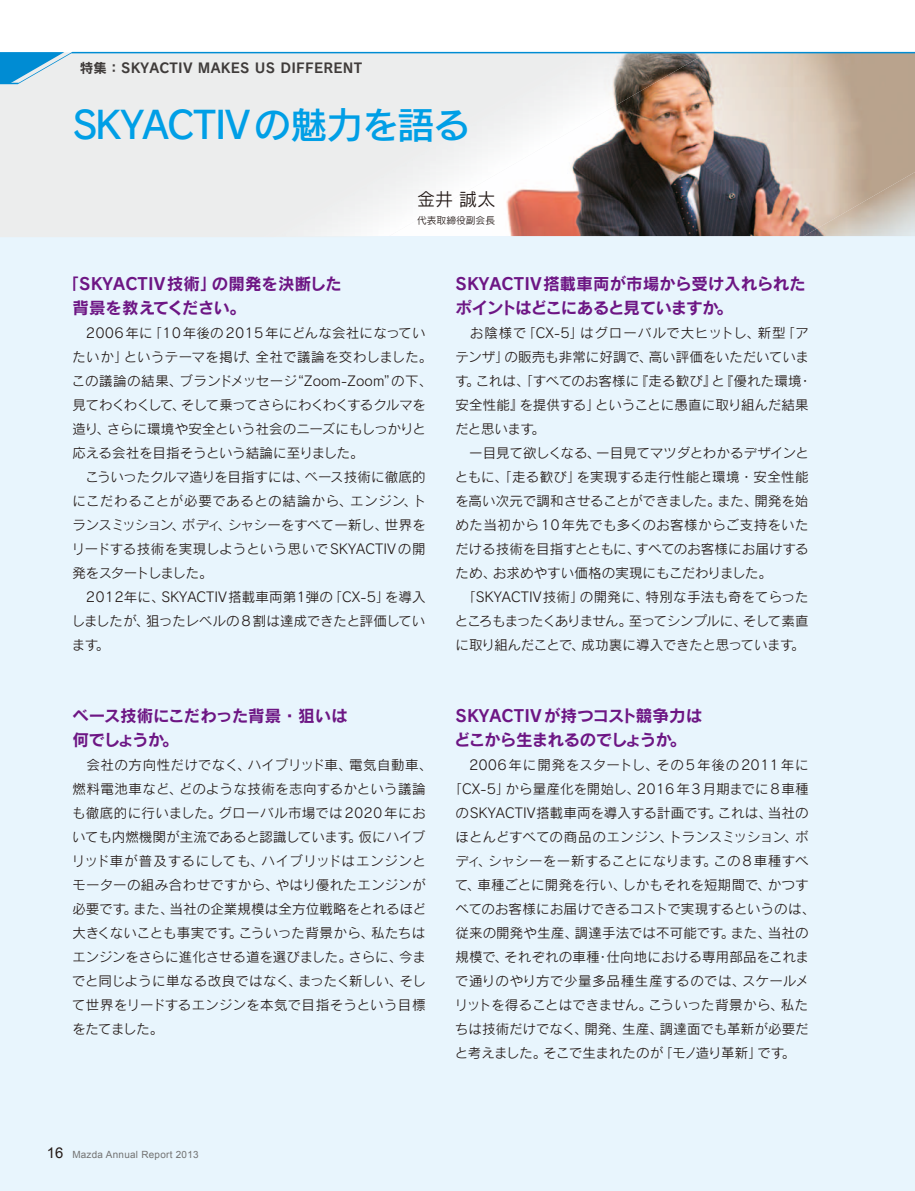
<style>
.page{position:relative;width:915px;height:1191px;background:#fff}
.page>*{position:absolute;margin:0;border:0;box-sizing:border-box;transform-origin:0 0}
.t1{font:37.5px "Rodin Pro N DB";letter-spacing:-.04em;color:#009fe6}
.t2{font:18px "Rodin Pro N M";color:#231916}
.t3{font:16.5px/24px "Rodin Pro N B";letter-spacing:-.01em;color:#6d1684}
.t4{font:16.5px/24px "Rodin Pro N B";letter-spacing:.01em;color:#6d1684}
.t5{font:13.5px/24px "Rodin Pro N M";letter-spacing:.01em;color:#231916}
.t6{font:13.5px "Rodin Pro N B";letter-spacing:.02em;color:#3f3b3a}
.t7{font:9.9px "Arial";letter-spacing:.025em;color:#727272}
.t8{font:9.75px "Rodin Pro N M";color:#231916}
.s1{font-size:14.85px;color:#231916}
</style>
<div class="page">
<div style="left:0;top:0;width:914px;height:1191px;background:#e8f5fd"></div>
<img style="left:707px;top:181px;width:96px;height:55px">
<div style="left:0;top:181px;width:599px;height:56px;background:#eceded"></div>
<img style="left:281px;top:181px;width:426px;height:55px">
<svg style="left:801px;top:236px;width:114px;height:1px"></svg>
<img style="left:803px;top:181px;width:111px;height:55px">
<div style="left:0;top:0;width:914px;height:52px;background:#fff"></div>
<svg style="left:0;top:52px;width:914px;height:129px"></svg>
<p class="t6" style="left:80px;top:59px;width:284px">特集：SKYACTIV MAKES US DIFFERENT</p>
<h1 class="t1" style="left:72px;top:100px;width:400px">SKYACTIVの魅力を語る</h1>
<h2 class="t2" style="left:417px;top:188px;width:80px">金井 誠太</h2>
<p class="t8" style="left:417px;top:214px;width:79px">代表取締役副会長</p>
<p class="t4" style="left:72px;top:271px;width:271px;text-indent:-10px">「SKYACTIV技術」の開発を決断した背景を教えてください。</p>
<p class="t5" style="left:72px;top:320px;width:362px">　2006年に「10年後の2015年にどんな会社になっていたいか」というテーマを掲げ、全社で議論を交わしました。この議論の結果、ブランドメッセージ “Zoom-Zoom”の下、見てわくわくして、そして乗ってさらにわくわくするクルマを造り、さらに環境や安全という社会のニーズにもしっかりと応える会社を目指そうという結論に至りました。<br>　こういったクルマ造りを目指すには、ベース技術に徹底的にこだわることが必要であるとの結論から、エンジン、トランスミッション、ボディ、シャシーをすべて一新し、世界をリードする技術を実現しようという思いでSKYACTIVの開発をスタートしました。<br>　2012年に、SKYACTIV搭載車両第1弾の「CX-5」を導入しましたが、狙ったレベルの8割は達成できたと評価しています。</p>
<p class="t3" style="left:72px;top:703px;width:277px">ベース技術にこだわった背景・狙いは何でしょうか。</p>
<p class="t5" style="left:72px;top:752px;width:362px">　会社の方向性だけでなく、ハイブリッド車、電気自動車、燃料電池車など、どのような技術を志向するかという議論も徹底的に行いました。グローバル市場では2020年においても内燃機関が主流であると認識しています。仮にハイブリッド車が普及するにしても、ハイブリッドはエンジンとモーターの組み合わせですから、やはり優れたエンジンが必要です。また、当社の企業規模は全方位戦略をとれるほど大きくないことも事実です。こういった背景から、私たちはエンジンをさらに進化させる道を選びました。さらに、今までと同じように単なる改良ではなく、まったく新しい、そして世界をリードするエンジンを本気で目指そうという目標をたてました。</p>
<p class="t3" style="left:455px;top:271px;width:352px">SKYACTIV搭載車両が市場から受け入れられたポイントはどこにあると見ていますか。</p>
<p class="t5" style="left:454px;top:320px;width:358px">　お陰様で「CX-5」はグローバルで大ヒットし、新型「アテンザ」の販売も非常に好調で、高い評価をいただいています。これは、「すべてのお客様に『走る歓び』と『優れた環境・安全性能』を提供する」ということに愚直に取り組んだ結果だと思います。<br>　一目見て欲しくなる、一目見てマツダとわかるデザインとともに、「走る歓び」を実現する走行性能と環境・安全性能を高い次元で調和させることができました。また、開発を始めた当初から10年先でも多くのお客様からご支持をいただける技術を目指すとともに、すべてのお客様にお届けするため、お求めやすい価格の実現にもこだわりました。<br>　「SKYACTIV技術」の開発に、特別な手法も奇をてらったところもまったくありません。至ってシンプルに、そして素直に取り組んだことで、成功裏に導入できたと思っています。</p>
<p class="t3" style="left:454px;top:703px;width:249px">SKYACTIVが持つコスト競争力はどこから生まれるのでしょうか。</p>
<p class="t5" style="left:448px;top:752px;width:368px;text-align:center">　2006年に開発をスタートし、その5年後の2011年に「CX-5」から量産化を開始し、2016年3月期までに8車種のSKYACTIV搭載車両を導入する計画です。これは、当社のほとんどすべての商品のエンジン、トランスミッション、ボディ、シャシーを一新することになります。この8車種すべて、車種ごとに開発を行い、しかもそれを短期間で、かつすべてのお客様にお届けできるコストで実現するというのは、従来の開発や生産、調達手法では不可能です。また、当社の規模で、それぞれの車種・仕向地における専用部品をこれまで通りのやり方で少量多品種生産するのでは、スケールメリットを得ることはできません。こういった背景から、私たちは技術だけでなく、開発、生産、調達面でも革新が必要だと考えました。そこで生まれたのが「モノ造り革新」です。　</p>
<p class="t7" style="left:47px;top:1148px;width:153px"><span class="s1">16</span> Mazda Annual Report 2013</p>
</div>
